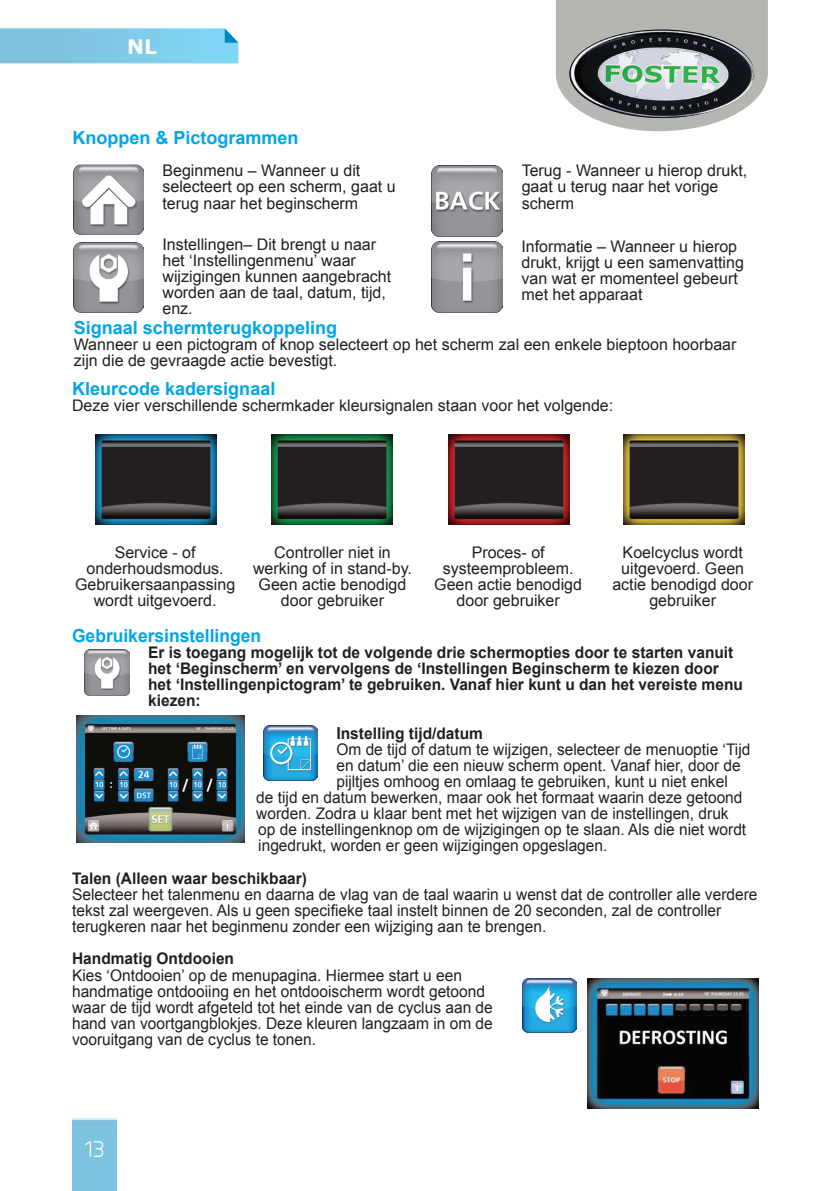
<style>
.page{position:relative;width:840px;height:1191px;background:#fff}
.page>*{position:absolute;margin:0;border:0;box-sizing:border-box;transform-origin:0 0}
.t1{font:24px "Planer";color:#fff}
.t2{font:700 20px "Verdana";color:#fff}
.t3{font:700 18px "Arial";color:#00a5e7}
.t4{font:16px/16px "Arial";color:#231f20}
.t5{font:700 16px/16px "Arial";color:#231f20}
.s1{font-size:16.6px}
</style>
<div class="page">
<svg style="left:556px;top:0;width:211px;height:131px"></svg>
<img style="left:569px;top:29px;width:185px;height:89px">
<svg style="left:0;top:28px;width:238px;height:35px;background:#81cae7"></svg>
<img style="left:73px;top:242px;width:70px;height:70px">
<img style="left:74px;top:165px;width:70px;height:70px">
<img style="left:431px;top:241px;width:71px;height:71px">
<img style="left:431px;top:166px;width:71px;height:71px">
<img style="left:95px;top:434px;width:121px;height:91px">
<img style="left:272px;top:434px;width:121px;height:91px">
<img style="left:448px;top:434px;width:121px;height:91px">
<img style="left:623px;top:434px;width:120px;height:91px">
<img style="left:84px;top:649px;width:46px;height:46px">
<img style="left:76px;top:715px;width:168px;height:127px">
<img style="left:587px;top:978px;width:170px;height:130px">
<img style="left:522px;top:978px;width:54px;height:54px">
<img style="left:263px;top:726px;width:54px;height:54px">
<p class="t2" style="left:127px;top:34px;width:31px">NL</p>
<p class="t3" style="left:72px;top:126px;width:228px">Knoppen &amp; Pictogrammen</p>
<p class="t4" style="left:162px;top:163px;width:235px">Beginmenu – Wanneer u dit selecteert op een scherm, gaat u terug naar het beginscherm</p>
<p class="t4" style="left:162px;top:236px;width:230px">Instellingen– Dit brengt u naar het ‘Instellingenmenu’ waar wijzigingen kunnen aangebracht worden aan de taal, datum, tijd, enz.</p>
<p class="t4" style="left:521px;top:163px;width:227px">Terug - Wanneer u hierop drukt, gaat u terug naar het vorige scherm</p>
<p class="t4" style="left:521px;top:238px;width:224px">Informatie – Wanneer u hierop drukt, krijgt u een samenvatting van wat er momenteel gebeurt met het apparaat</p>
<p class="t3" style="left:74px;top:315px;width:265px">Signaal schermterugkoppeling</p>
<p class="t4" style="left:74px;top:336px;width:663px">Wanneer u een pictogram of knop selecteert op het scherm zal een enkele bieptoon hoorbaar zijn die de gevraagde actie bevestigt.</p>
<p class="t3" style="left:72px;top:376px;width:205px">Kleurcode kadersignaal</p>
<p class="t4" style="left:72px;top:397px;width:542px">Deze vier verschillende schermkader kleursignalen staan voor het volgende:</p>
<p class="t4" style="left:75px;top:544px;width:162px;text-align:center">Service - of onderhoudsmodus.<br>Gebruikersaanpassing wordt uitgevoerd.</p>
<p class="t4" style="left:253px;top:544px;width:160px;text-align:center">Controller niet in werking of in stand-by.<br>Geen actie benodigd door gebruiker</p>
<p class="t4" style="left:434px;top:544px;width:149px;text-align:center">Proces- of systeemprobleem.<br>Geen actie benodigd door gebruiker</p>
<p class="t4" style="left:612px;top:544px;width:142px;text-align:center">Koelcyclus wordt uitgevoerd. Geen actie benodigd door gebruiker</p>
<p class="t3" style="left:72px;top:624px;width:190px">Gebruikersinstellingen</p>
<p class="t5" style="left:148px;top:645px;width:596px">Er is toegang mogelijk tot de volgende drie schermopties door te starten vanuit het ‘Beginscherm’ en vervolgens de ‘Instellingen Beginscherm te kiezen door het ‘Instellingenpictogram’ te gebruiken. Vanaf hier kunt u dan het vereiste menu kiezen:</p>
<p class="t5" style="left:336px;top:726px;width:148px"><span class="s1">I</span>nstelling tijd/datum</p>
<p class="t4" style="left:336px;top:742px;width:415px">Om de tijd of datum te wijzigen, selecteer de menuoptie ‘Tijd</p>
<p class="t4" style="left:336px;top:758px;width:405px">en datum’ die een nieuw scherm opent. Vanaf hier, door de</p>
<p class="t4" style="left:336px;top:774px;width:393px">pijltjes omhoog en omlaag te gebruiken, kunt u niet enkel</p>
<p class="t4" style="left:256px;top:790px;width:487px">de tijd en datum bewerken, maar ook het formaat waarin deze getoond</p>
<p class="t4" style="left:256px;top:806px;width:473px">worden. Zodra u klaar bent met het wijzigen van de instellingen, druk</p>
<p class="t4" style="left:258px;top:822px;width:489px">op de instellingenknop om de wijzigingen op te slaan. Als die niet wordt</p>
<p class="t4" style="left:258px;top:838px;width:350px">ingedrukt, worden er geen wijzigingen opgeslagen.</p>
<p class="t5" style="left:72px;top:871px;width:236px">Talen (Alleen waar beschikbaar)</p>
<p class="t4" style="left:72px;top:886px;width:686px">Selecteer het talenmenu en daarna de vlag van de taal waarin u wenst dat de controller alle verdere tekst zal weergeven. Als u geen specifieke taal instelt binnen de 20 seconden, zal de controller terugkeren naar het beginmenu zonder een wijziging aan te brengen.</p>
<p class="t5" style="left:72px;top:951px;width:163px">Handmatig Ontdooien</p>
<p class="t4" style="left:72px;top:967px;width:422px">Kies ‘Ontdooien’ op de menupagina. Hiermee start u een handmatige ontdooiing en het ontdooischerm wordt getoond waar de tijd wordt afgeteld tot het einde van de cyclus aan de hand van voortgangblokjes. Deze kleuren langzaam in om de vooruitgang van de cyclus te tonen.</p>
<h1 class="t1" style="left:84px;top:1134px;width:22px">13</h1>
</div>
